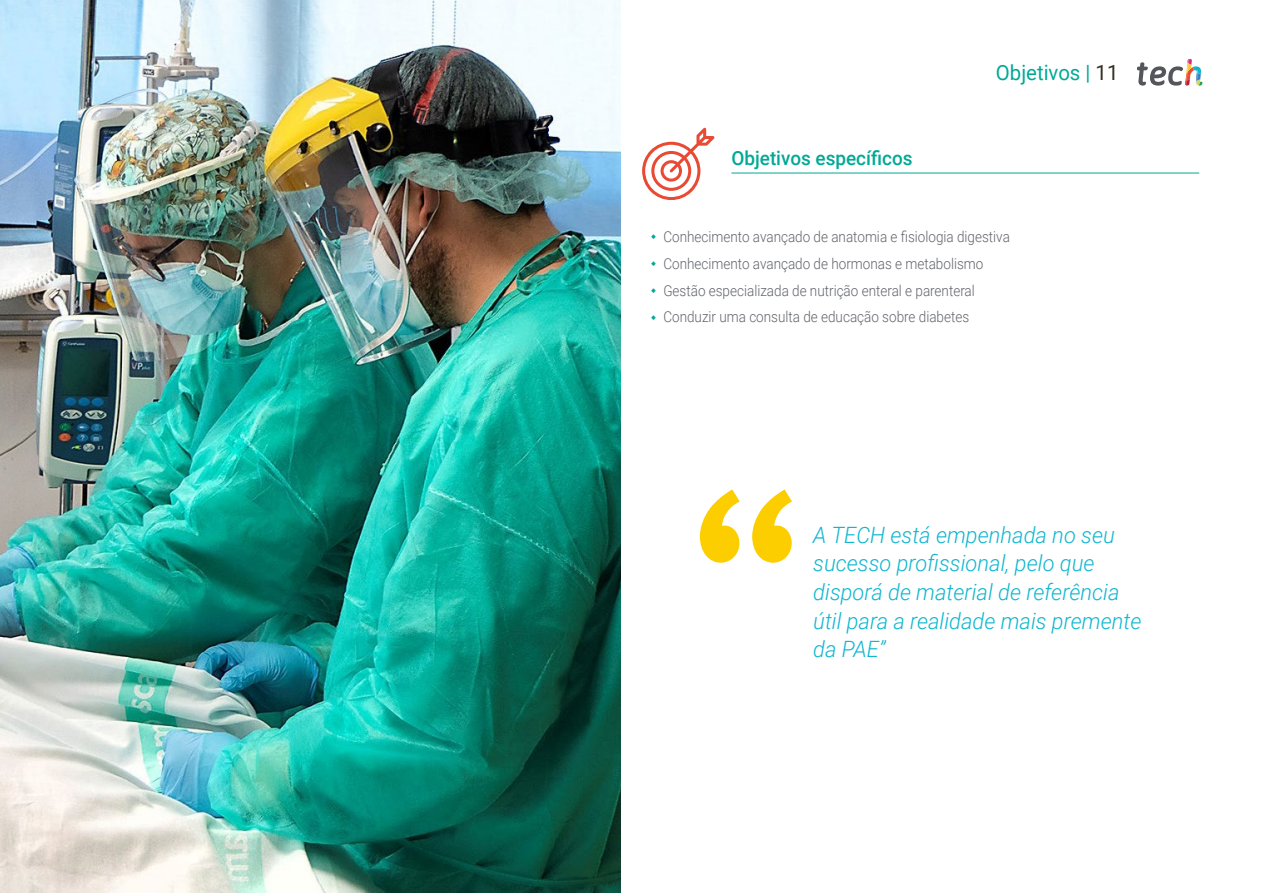
<style>
.page{position:relative;width:1263px;height:893px;background:#fff}
.page>*{position:absolute;margin:0;border:0;box-sizing:border-box;transform-origin:0 0}
.t1{font:italic 300 22.5px/28.5px "Roboto";color:#0fb6cf}
.t2{font:21px "Roboto";color:#00a996}
.t3{font:500 19.5px "Roboto";color:#00a996}
.t4{font:300 15px/26.7px "Roboto";color:#61646a;scale:.9 1}
.s1{color:#312e20}
</style>
<div class="page">
<hr style="left:731px;top:173px;width:468px;height:1px;background:#00a996">
<svg style="left:642px;top:128px;width:72px;height:72px"></svg>
<img style="left:0;top:0;width:621px;height:893px">
<svg style="left:1137px;top:59px;width:65px;height:27px"></svg>
<svg style="left:700px;top:489px;width:92px;height:74px"></svg>
<h3 class="t3" style="left:731px;top:144px;width:183px">Objetivos específicos</h3>
<h2 class="t2" style="left:996px;top:57px;width:124px">Objetivos | <span class="s1">11</span></h2>
<p class="t4" style="left:663px;top:223px;width:386px">Conhecimento avançado de anatomia e fisiologia digestiva Conhecimento avançado de hormonas e metabolismo Gestão especializada de nutrição enteral e parenteral Conduzir uma consulta de educação sobre diabetes</p>
<h1 class="t1" style="left:813px;top:520px;width:330px">A TECH está empenhada no seu sucesso profissional, pelo que disporá de material de referência útil para a realidade mais premente da PAE”</h1>
</div>
